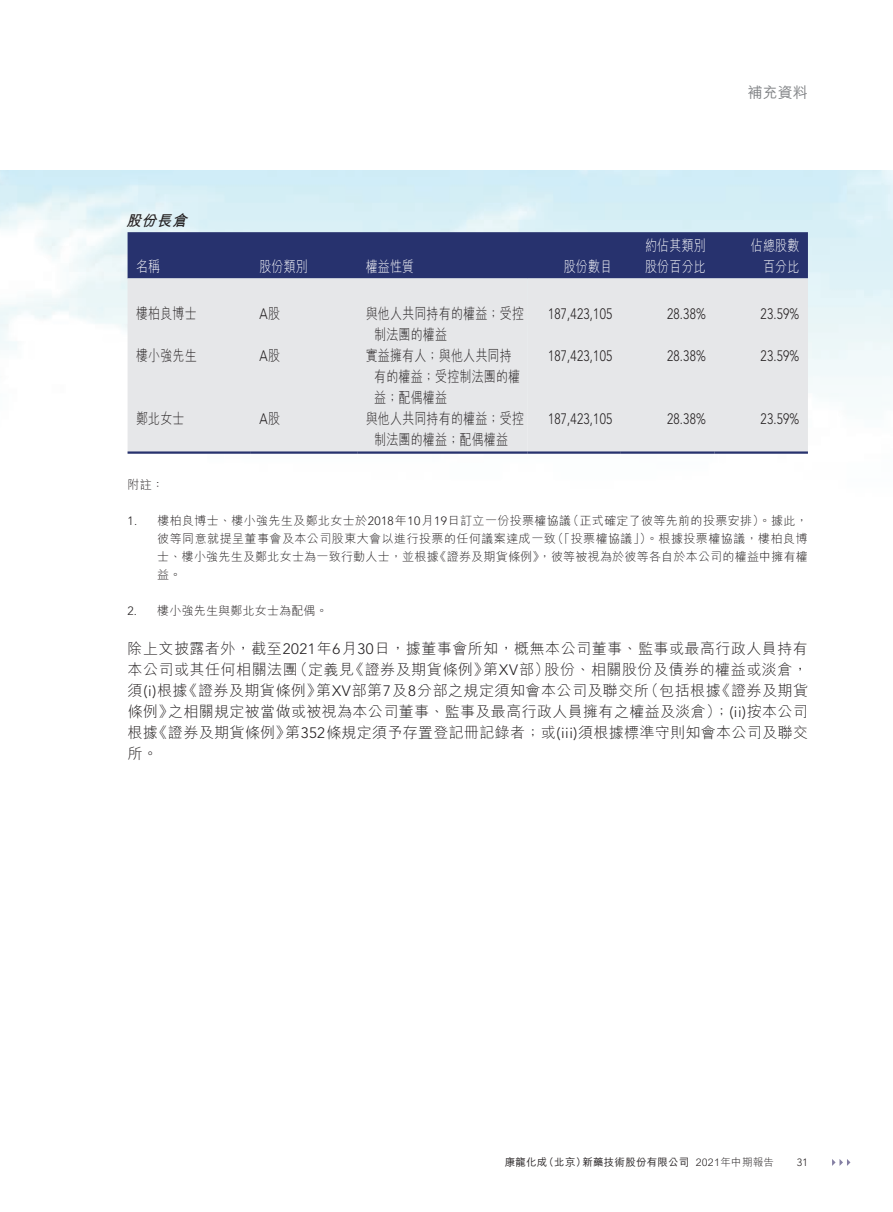
<style>
.page{position:relative;width:893px;height:1212px;background:#fff}
.page>*{position:absolute;margin:0;border:0;box-sizing:border-box;transform-origin:0 0}
.t1{font:300 15px/21px "M Hei HK";letter-spacing:.015em;color:#231f20;text-align:justify}
.t2{font:300 15px/21px "M Hei HK";letter-spacing:.015em;color:#231f20;scale:.8 1}
.t3{font:300 15px "Avenir LT Std";letter-spacing:.015em;color:#231f20;scale:.8 1}
.t4{font:300 15px/21px "M Hei HK";letter-spacing:.015em;color:#fff;scale:.8 1}
.t5{font:500 15px "M Hei HK";color:#808285}
.t6{font:italic 700 15px "M Hei HK";color:#231f20}
.t7{font:300 12px/18px "M Hei HK";letter-spacing:.02em;color:#231f20;text-align:justify}
.t8{font:500 10.5px "M Hei HK";letter-spacing:.02em;color:#231f20}
.t9{font:300 10.5px "Avenir LT Std";color:#231f20}
.s1{font-family:"M Hei HK"}
.s2{font-family:"Avenir LT Std"}
.s3{font-weight:300}
</style>
<div class="page">
<svg style="left:832px;top:1159px;width:18px;height:7px"></svg>
<div style="left:128px;top:232px;width:680px;height:46px;background:#27326e"></div>
<div style="left:128px;top:278px;width:399px;height:173px;background:#e6e7e9"></div>
<div style="left:527px;top:278px;width:281px;height:173px;background:#e6e7e9"></div>
<hr style="left:128px;top:451px;width:123px;height:3px;background:#27326e">
<hr style="left:251px;top:451px;width:106px;height:3px;background:#27326e">
<hr style="left:357px;top:451px;width:170px;height:3px;background:#27326e">
<hr style="left:527px;top:451px;width:94px;height:3px;background:#27326e">
<hr style="left:621px;top:451px;width:93px;height:3px;background:#27326e">
<hr style="left:714px;top:451px;width:94px;height:3px;background:#27326e">
<p class="t5" style="left:748px;top:82px;width:61px">補充資料</p>
<p class="t6" style="left:126px;top:210px;width:68px">股份長倉</p>
<p class="t4" style="left:136px;top:256px;width:32px">名稱</p>
<p class="t4" style="left:259px;top:256px;width:62px">股份類別</p>
<p class="t4" style="left:366px;top:256px;width:62px">權益性質</p>
<p class="t4" style="left:564px;top:256px;width:62px">股份數目</p>
<p class="t4" style="left:645px;top:235px;width:77px">約佔其類別股份百分比</p>
<p class="t4" style="left:751px;top:235px;width:62px;text-align:right">佔總股數百分比</p>
<p class="t2" style="left:136px;top:302px;width:77px">樓柏良博士</p>
<p class="t3" style="left:259px;top:305px;width:27px">A<span class="s1">股</span></p>
<p class="t2" style="left:374px;top:302px;width:189px;text-indent:-9px">與他人共同持有的權益；受控制法團的權益</p>
<p class="t3" style="left:548px;top:305px;width:82px">187,423,105</p>
<p class="t3" style="left:667px;top:305px;width:50px">28.38%</p>
<p class="t3" style="left:761px;top:305px;width:50px">23.59%</p>
<p class="t2" style="left:136px;top:344px;width:77px">樓小強先生</p>
<p class="t3" style="left:259px;top:347px;width:27px">A<span class="s1">股</span></p>
<p class="t2" style="left:374px;top:344px;width:184px;text-indent:-9px">實益擁有人；與他人共同持有的權益；受控制法團的權益；配偶權益</p>
<p class="t3" style="left:548px;top:347px;width:82px">187,423,105</p>
<p class="t3" style="left:667px;top:347px;width:50px">28.38%</p>
<p class="t3" style="left:761px;top:347px;width:50px">23.59%</p>
<p class="t2" style="left:136px;top:407px;width:62px">鄭北女士</p>
<p class="t3" style="left:259px;top:410px;width:27px">A<span class="s1">股</span></p>
<p class="t2" style="left:366px;top:407px;width:199px;text-align:center">與他人共同持有的權益；受控制法團的權益；配偶權益</p>
<p class="t3" style="left:548px;top:410px;width:82px">187,423,105</p>
<p class="t3" style="left:667px;top:410px;width:50px">28.38%</p>
<p class="t3" style="left:761px;top:410px;width:50px">23.59%</p>
<p class="t7" style="left:128px;top:475px;width:38px">附註：</p>
<p class="t7" style="left:157px;top:511px;width:652px;text-indent:-30px"><span class="s2">1.</span> 樓柏良博士、樓小強先生及鄭北女士於<span class="s2">2018</span>年<span class="s2">10</span>月<span class="s2">19</span>日訂立一份投票權協議（正式確定了彼等先前的投票安排）。據此，彼等同意就提呈董事會及本公司股東大會以進行投票的任何議案達成一致（「投票權協議」）。根據投票權協議，樓柏良博士、樓小強先生及鄭北女士為一致行動人士，並根據《證券及期貨條例》，彼等被視為於彼等各自於本公司的權益中擁有權益。</p>
<p class="t7" style="left:128px;top:601px;width:202px"><span class="s2">2.</span> 樓小強先生與鄭北女士為配偶。</p>
<p class="t1" style="left:128px;top:638px;width:682px">除上文披露者外，截至<span class="s2">2021</span>年<span class="s2">6</span>月<span class="s2">30</span>日，據董事會所知，概無本公司董事、監事或最高行政人員持有本公司或其任何相關法團（定義見《證券及期貨條例》第<span class="s2">XV</span>部）股份、相關股份及債券的權益或淡倉，須<span class="s2">(i)</span>根據《證券及期貨條例》第<span class="s2">XV</span>部第<span class="s2">7</span>及<span class="s2">8</span>分部之規定須知會本公司及聯交所（包括根據《證券及期貨條例》之相關規定被當做或被視為本公司董事、監事及最高行政人員擁有之權益及淡倉）；<span class="s2">(ii)</span>按本公司根據《證券及期貨條例》第<span class="s2">352</span>條規定須予存置登記冊記錄者；或<span class="s2">(iii)</span>須根據標準守則知會本公司及聯交所。</p>
<p class="t8" style="left:505px;top:1154px;width:271px">康龍化成（北京）新藥技術股份有限公司 <span class="s3">2021年中期報告</span></p>
<p class="t9" style="left:797px;top:1156px;width:13px">31</p>
</div>
